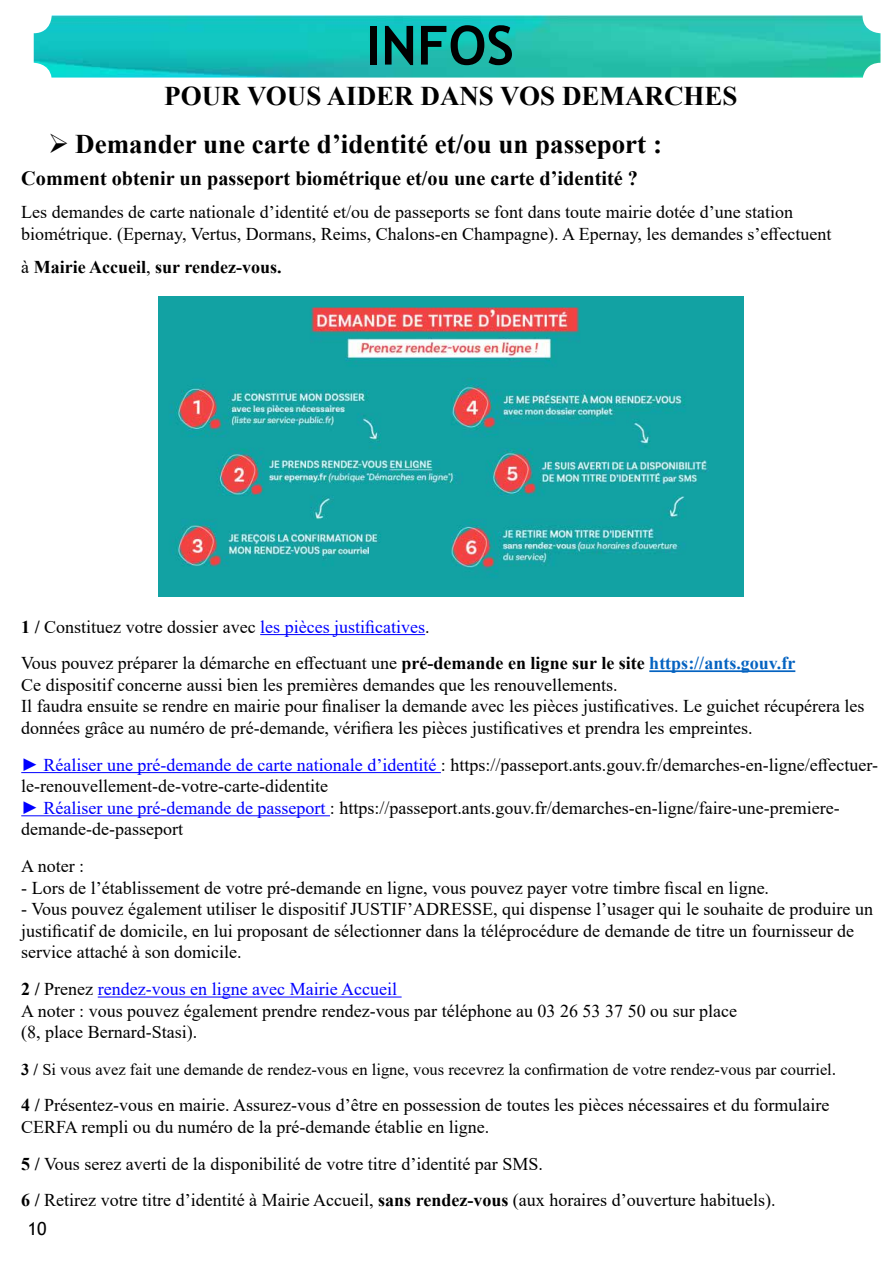
<style>
.page{position:relative;width:893px;height:1263px;background:#fff}
.page>*{position:absolute;margin:0;border:0;box-sizing:border-box;transform-origin:0 0}
.t1{font:700 54px "Trebuchet MS";color:#000}
.t2{font:700 27px "Times New Roman";color:#000}
.t3{font:700 20.25px "Times New Roman";color:#000}
.t4{font:18px/21.6px "Times New Roman";color:#000}
.t5{font:700 18px "Times New Roman";color:#000}
.t6{font:18px "Trebuchet MS";color:#000}
.t7{font:16.5px "Times New Roman";color:#000}
.s1{font-weight:400}
.s2{font-weight:700}
.s3{color:#00f}
.s4{font-weight:700;color:#0563c1}
.s5{font-size:18px}
</style>
<div class="page">
<img style="left:34px;top:15px;width:846px;height:63px">
<hr style="left:260px;top:634px;width:165px;height:1px;background:#00f">
<hr style="left:649px;top:670px;width:146px;height:2px;background:#0563c1">
<hr style="left:21px;top:772px;width:420px;height:1px;background:#00f">
<hr style="left:21px;top:815px;width:309px;height:1px;background:#00f">
<hr style="left:98px;top:996px;width:304px;height:1px;background:#00f">
<img style="left:159px;top:297px;width:584px;height:299px">
<h1 class="t1" style="left:366px;top:12px;width:150px">INFOS</h1>
<h2 class="t2" style="left:164px;top:77px;width:575px">POUR VOUS AIDER DANS VOS DEMARCHES</h2>
<h2 class="t2" style="left:48px;top:124px;width:615px">➢ Demander une carte d’identité et/ou un passeport :</h2>
<p class="t3" style="left:21px;top:163px;width:618px">Comment obtenir un passeport biométrique et/ou une carte d’identité ?</p>
<p class="t4" style="left:21px;top:201px;width:812px">Les demandes de carte nationale d’identité et/ou de passeports se font dans toute mairie dotée d’une station biométrique. (Epernay, Vertus, Dormans, Reims, Chalons-en Champagne). A Epernay, les demandes s’effectuent</p>
<p class="t5" style="left:21px;top:254px;width:262px"><span class="s1">à</span> Mairie Accueil<span class="s1">,</span> sur rendez-vous.</p>
<p class="t4" style="left:21px;top:608px;width:776px;line-height:36.6px"><span class="s2">1 /</span> Constituez votre dossier avec <span class="s3">les pièces justificatives</span>.<br>Vous pouvez préparer la démarche en effectuant une <span class="s2">pré-demande en ligne sur le site</span> <span class="s4">https://ants.gouv.fr</span></p>
<p class="t4" style="left:21px;top:673px;width:845px">Ce dispositif concerne aussi bien les premières demandes que les renouvellements.<br>Il faudra ensuite se rendre en mairie pour finaliser la demande avec les pièces justificatives. Le guichet récupérera les données grâce au numéro de pré-demande, vérifiera les pièces justificatives et prendra les empreintes.</p>
<p class="t4" style="left:21px;top:753px;width:858px"><span class="s3">► Réaliser une pré-demande de carte nationale d’identité</span> : https://passeport.ants.gouv.fr/demarches-en-ligne/effectuer&shy;le-renouvellement-de-votre-carte-didentite<br><span class="s3">► Réaliser une pré-demande de passeport</span> : https://passeport.ants.gouv.fr/demarches-en-ligne/faire-une-premiere&shy;demande-de-passeport</p>
<p class="t4" style="left:21px;top:855px;width:65px">A noter :</p>
<p class="t4" style="left:21px;top:876px;width:749px">- Lors de l’établissement de votre pré-demande en ligne, vous pouvez payer votre timbre fiscal en ligne.</p>
<p class="t4" style="left:21px;top:898px;width:853px">- Vous pouvez également utiliser le dispositif JUSTIF’ADRESSE, qui dispense l’usager qui le souhaite de produire un justificatif de domicile, en lui proposant de sélectionner dans la téléprocédure de demande de titre un fournisseur de service attaché à son domicile.</p>
<p class="t4" style="left:21px;top:978px;width:717px"><span class="s2">2 /</span> Prenez <span class="s3">rendez-vous en ligne avec Mairie Accueil<br></span>A noter : vous pouvez également prendre rendez-vous par téléphone au 03 26 53 37 50 ou sur place (8, place Bernard-Stasi).</p>
<p class="t7" style="left:21px;top:1058px;width:816px"><span class="s2">3 /</span> Si vous avez fait une demande de rendez-vous en ligne, vous recevrez la confirmation de votre rendez-vous par courriel<span class="s5">.</span></p>
<p class="t4" style="left:21px;top:1094px;width:810px"><span class="s2">4 /</span> Présentez-vous en mairie. Assurez-vous d’être en possession de toutes les pièces nécessaires et du formulaire<br>CERFA rempli ou du numéro de la pré-demande établie en ligne.</p>
<p class="t4" style="left:21px;top:1145px;width:756px;line-height:36.6px"><span class="s2">5 /</span> Vous serez averti de la disponibilité de votre titre d’identité par SMS.<br><span class="s2">6 /</span> Retirez votre titre d’identité à Mairie Accueil, <span class="s2">sans rendez-vous</span> (aux horaires d’ouverture habituels).</p>
<p class="t6" style="left:28px;top:1217px;width:20px">10</p>
</div>
